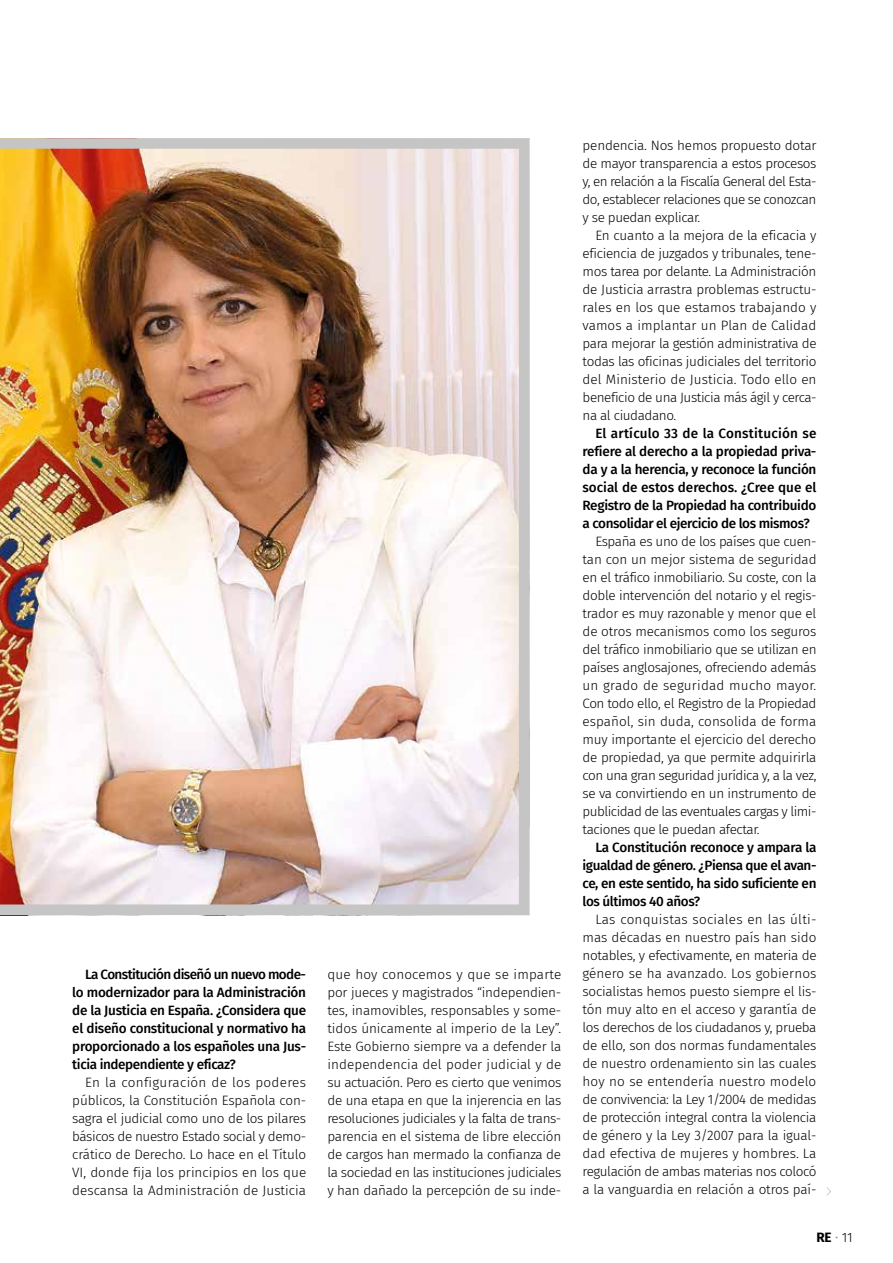
<style>
.page{position:relative;width:893px;height:1263px;background:#fff}
.page>*{position:absolute;margin:0;border:0;box-sizing:border-box;transform-origin:0 0}
.t1{font:300 13.5px/18px "Fira Sans";letter-spacing:-.03em;color:#000;text-align:justify}
.t2{font:500 13.5px/18px "Fira Sans";letter-spacing:-.03em;color:#000;text-align:justify}
.t3{font:700 13.5px "Fira Sans";color:#000}
.s1{font-weight:300;color:#9d9d9c}
.s2{font-weight:300}
</style>
<div class="page">
<img style="left:0;top:138px;width:529px;height:777px">
<svg style="left:826px;top:1187px;width:5px;height:8px"></svg>
<p class="t2" style="left:72px;top:964px;width:235px;text-indent:13px">La Constitución diseñó un nuevo mode&shy;lo modernizador para la Administración de la Justicia en España. ¿Considera que el diseño constitucional y normativo ha proporcionado a los españoles una Jus&shy;ticia independiente y eficaz?</p>
<p class="t1" style="left:72px;top:1073px;width:235px;text-indent:13px">En la configuración de los poderes públicos, la Constitución Española con&shy;sagra el judicial como uno de los pilares básicos de nuestro Estado social y demo&shy;crático de Derecho. Lo hace en el Título VI, donde fija los principios en los que descansa la Administración de Justicia</p>
<p class="t1" style="left:327px;top:965px;width:235px">que hoy conocemos y que se imparte por jueces y magistrados “independien&shy;tes, inamovibles, responsables y some&shy;tidos únicamente al imperio de la Ley”.<br>Este Gobierno siempre va a defender la independencia del poder judicial y de su actuación. Pero es cierto que venimos de una etapa en que la injerencia en las resoluciones judiciales y la falta de trans&shy;parencia en el sistema de libre elección de cargos han mermado la confianza de la sociedad en las instituciones judiciales y han dañado la percepción de su inde-</p>
<p class="t1" style="left:583px;top:137px;width:235px">pendencia. Nos hemos propuesto dotar de mayor transparencia a estos procesos y, en relación a la Fiscalía General del Esta&shy;do, establecer relaciones que se conozcan y se puedan explicar.</p>
<p class="t1" style="left:583px;top:227px;width:236px;text-indent:13px">En cuanto a la mejora de la eficacia y eficiencia de juzgados y tribunales, tene&shy;mos tarea por delante. La Administración de Justicia arrastra problemas estructu&shy;rales en los que estamos trabajando y vamos a implantar un Plan de Calidad para mejorar la gestión administrativa de todas las oficinas judiciales del territorio del Ministerio de Justicia. Todo ello en beneficio de una Justicia más ágil y cerca&shy;na al ciudadano.</p>
<p class="t2" style="left:583px;top:424px;width:235px;text-indent:13px">El artículo 33 de la Constitución se refiere al derecho a la propiedad priva&shy;da y a la herencia, y reconoce la función social de estos derechos. ¿Cree que el Registro de la Propiedad ha contribuido a consolidar el ejercicio de los mismos?</p>
<p class="t1" style="left:583px;top:533px;width:236px;text-indent:13px">España es uno de los países que cuen&shy;tan con un mejor sistema de seguridad en el tráfico inmobiliario. Su coste, con la doble intervención del notario y el regis&shy;trador es muy razonable y menor que el de otros mecanismos como los seguros del tráfico inmobiliario que se utilizan en países anglosajones, ofreciendo además un grado de seguridad mucho mayor.<br>Con todo ello, el Registro de la Propiedad español, sin duda, consolida de forma muy importante el ejercicio del derecho de propiedad, ya que permite adquirirla con una gran seguridad jurídica y, a la vez, se va convirtiendo en un instrumento de publicidad de las eventuales cargas y limi&shy;taciones que le puedan afectar.</p>
<p class="t2" style="left:583px;top:838px;width:235px;text-indent:13px">La Constitución reconoce y ampara la igualdad de género. ¿Piensa que el avan&shy;ce, en este sentido, ha sido suficiente en los últimos 40 años?</p>
<p class="t1" style="left:583px;top:910px;width:235px;text-indent:13px">Las conquistas sociales en las últi&shy;mas décadas en nuestro país han sido notables, y efectivamente, en materia de género se ha avanzado. Los gobiernos socialistas hemos puesto siempre el lis&shy;tón muy alto en el acceso y garantía de los derechos de los ciudadanos y, prueba de ello, son dos normas fundamentales de nuestro ordenamiento sin las cuales hoy no se entendería nuestro modelo de convivencia: la Ley 1/2004 de medidas de protección integral contra la violencia de género y la Ley 3/2007 para la igual&shy;dad efectiva de mujeres y hombres. La regulación de ambas materias nos colocó a la vanguardia en relación a otros paí-</p>
<p class="t3" style="left:816px;top:1225px;width:38px">RE <span class="s1">•</span> <span class="s2">11</span></p>
</div>
